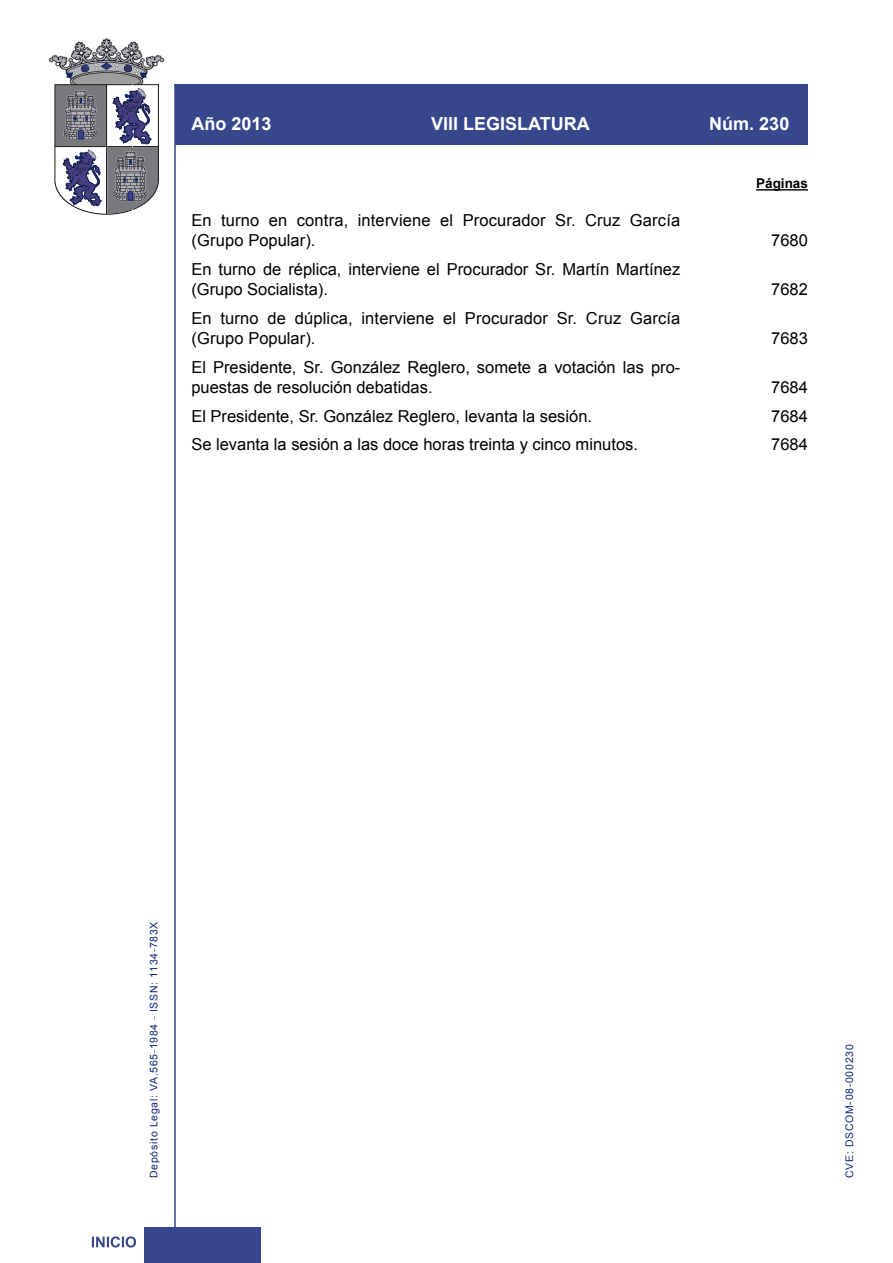
<style>
.page{position:relative;width:893px;height:1263px;background:#fff}
.page>*{position:absolute;margin:0;border:0;box-sizing:border-box;transform-origin:0 0}
.t1{font:700 18px "Arial";color:#fff}
.Sumario{font:16.5px/20.2px "Arial";color:#000}
.Paginas{font:700 13.5px "Arial";color:#000}
.t2{font:10.5px "Arial";letter-spacing:.065em;color:#122678}
</style>
<div class="page">
<hr style="left:174px;top:84px;width:2px;height:1179px;background:#36478c">
<div style="left:144px;top:1227px;width:117px;height:36px;background:#36478c"></div>
<hr style="left:174px;top:84px;width:634px;height:1px;background:#36478c">
<svg style="left:92px;top:1236px;width:44px;height:11px"></svg>
<div style="left:175px;top:85px;width:633px;height:60px;background:#36478c"></div>
<svg style="left:49px;top:38px;width:115px;height:177px"></svg>
<hr style="left:756px;top:189px;width:52px;height:2px;background:#000">
<p class="t1" style="left:191px;top:112px;width:82px">Año 2013</p>
<p class="t1" style="left:431px;top:112px;width:160px">VIII LEGISLATURA</p>
<p class="t1" style="left:709px;top:112px;width:82px">Núm. 230</p>
<p class="Sumario" style="left:191px;top:210px;width:490px">En turno en contra, interviene el Procurador Sr. Cruz García (Grupo Popular).</p>
<p class="Sumario" style="left:191px;top:259px;width:490px">En turno de réplica, interviene el Procurador Sr. Martín Martínez (Grupo Socialista).</p>
<p class="Sumario" style="left:191px;top:308px;width:490px">En turno de dúplica, interviene el Procurador Sr. Cruz García (Grupo Popular).</p>
<p class="Sumario" style="left:191px;top:357px;width:490px">El Presidente, Sr. González Reglero, somete a votación las pro&shy;puestas de resolución debatidas.</p>
<p class="Paginas" style="left:756px;top:175px;width:53px">Páginas</p>
<p class="Sumario" style="left:771px;top:230px;width:38px">7680</p>
<p class="Sumario" style="left:771px;top:279px;width:38px">7682</p>
<p class="Sumario" style="left:771px;top:328px;width:38px">7683</p>
<p class="Sumario" style="left:771px;top:377px;width:38px">7684</p>
<p class="Sumario" style="left:191px;top:406px;width:402px">El Presidente, Sr. González Reglero, levanta la sesión.</p>
<p class="Sumario" style="left:771px;top:406px;width:38px">7684</p>
<p class="Sumario" style="left:191px;top:435px;width:448px">Se levanta la sesión a las doce horas treinta y cinco minutos.</p>
<p class="Sumario" style="left:771px;top:435px;width:38px">7684</p>
<p class="t2" style="left:147px;top:1178px;width:258px;rotate:-90deg">Depósito Legal: VA.565<sup>_</sup>1984 <sup>_</sup> ISSN: 1134<sup>_</sup>783X</p>
<p class="t2" style="left:843px;top:1178px;width:135px;rotate:-90deg">CVE: DSCOM-08-000230</p>
</div>
